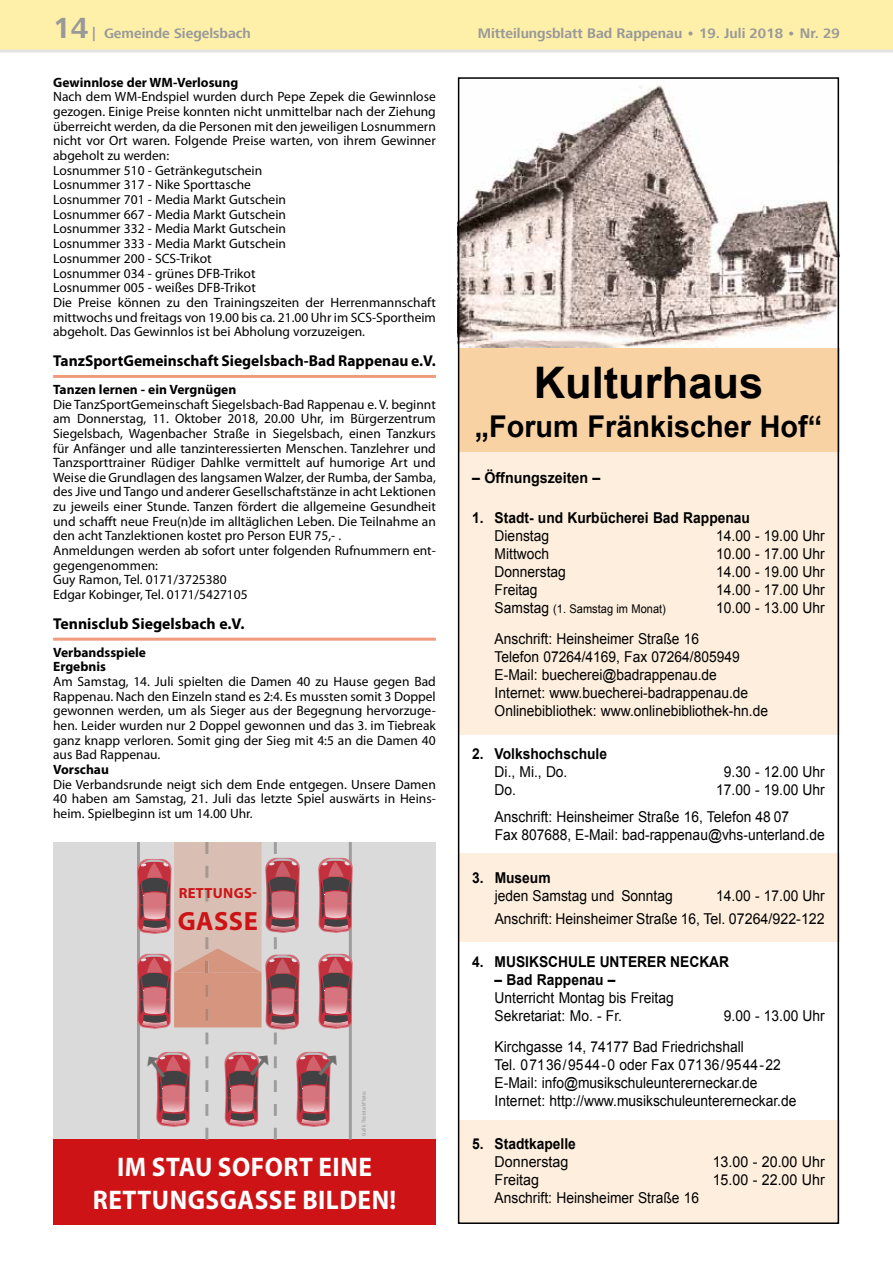
<style>
.page{position:relative;width:893px;height:1263px;background:#fff}
.page>*{position:absolute;margin:0;border:0;box-sizing:border-box;transform-origin:0 0}
.t1{font:700 43.5px "Arial";color:#000}
.t2{font:700 30px "Arial";color:#000;scale:.96 1}
.t3{font:700 27px/32.4px "Myriad Pro";letter-spacing:.02em;color:#fff;text-align:center;scale:.94 1}
.t4{font:700 26.4px "Myriad Pro";letter-spacing:.02em;color:#cd1316}
.t5{font:700 15.75px "Myriad Pro";color:#000}
.t6{font:15px/18px "Arial";color:#000;scale:.92 1}
.t7{font:700 15px "Arial";color:#000;scale:.92 1}
.t8{font:15px "Arial";color:#000;scale:.95 1}
.t9{font:700 15px "Arial";color:#000;scale:.95 1}
.t10{font:700 14.7px "Myriad Pro";letter-spacing:.02em;color:#cd1316}
.t11{font:700 14.25px "Frutiger Next LT";color:#989999}
.t12{font:13.5px/14.7px "Myriad Pro";color:#000}
.t13{font:700 13.5px/14.7px "Myriad Pro";color:#000}
.t14{font:12px "Arial";color:#000;scale:.92 1}
.t15{font:condensed 6px "Myriad Pro";color:#9c9d9d}
.s1{font-size:30px}
.s2{font-size:15px}
</style>
<div class="page">
<div style="left:0;top:0;width:893px;height:51px;background:#fff0a9"></div>
<hr style="left:0;top:50px;width:893px;height:3px;background:#e2e3e3">
<hr style="left:53px;top:375px;width:383px;height:3px;background:#ee9b7e">
<hr style="left:53px;top:638px;width:383px;height:3px;background:#ee9b7e">
<div style="left:53px;top:842px;width:383px;height:383px;background:#dadada"></div>
<div style="left:53px;top:1140px;width:383px;height:85px;background:#cd1316"></div>
<img style="left:461px;top:80px;width:379px;height:269px">
<div style="left:458px;top:1120px;width:382px;height:104px;background:#fdeedd"></div>
<div style="left:458px;top:853px;width:382px;height:88px;background:#fdeedd"></div>
<div style="left:458px;top:452px;width:382px;height:283px;background:#fdeedd"></div>
<div style="left:458px;top:349px;width:382px;height:103px;background:#f9d2a4"></div>
<div style="left:458px;top:77px;width:381px;height:1147px;border:2px solid #000"></div>
<svg style="left:137px;top:842px;width:216px;height:298px"></svg>
<p class="t11" style="left:53px;top:25px;width:199px"><span class="s1">14</span> | Gemeinde Siegelsbach</p>
<p class="t11" style="left:478px;top:25px;width:364px">Mitteilungsblatt Bad Rappenau • 19. Juli 2018 • Nr. 29</p>
<p class="t13" style="left:53px;top:74px;width:187px">Gewinnlose der WM-Verlosung</p>
<p class="t12" style="left:53px;top:89px;width:384px">Nach dem WM-Endspiel wurden durch Pepe Zepek die Gewinnlose gezogen. Einige Preise konnten nicht unmittelbar nach der Ziehung überreicht werden, da die Personen mit den jeweiligen Losnummern nicht vor Ort waren. Folgende Preise warten, von ihrem Gewinner abgeholt zu werden:<br>Losnummer 510 - Getränkegutschein<br>Losnummer 317 - Nike Sporttasche<br>Losnummer 701 - Media Markt Gutschein<br>Losnummer 667 - Media Markt Gutschein<br>Losnummer 332 - Media Markt Gutschein<br>Losnummer 333 - Media Markt Gutschein<br>Losnummer 200 - SCS-Trikot<br>Losnummer 034 - grünes DFB-Trikot<br>Losnummer 005 - weißes DFB-Trikot<br>Die Preise können zu den Trainingszeiten der Herrenmannschaft mittwochs und freitags von 19.00 bis ca. 21.00 Uhr im SCS-Sportheim abgeholt. Das Gewinnlos ist bei Abholung vorzuzeigen.</p>
<p class="t5" style="left:53px;top:351px;width:384px">TanzSportGemeinschaft Siegelsbach-Bad Rappenau e.V.</p>
<p class="t13" style="left:53px;top:382px;width:185px">Tanzen lernen - ein Vergnügen</p>
<p class="t12" style="left:53px;top:396px;width:384px">Die TanzSportGemeinschaft Siegelsbach-Bad Rappenau e. V. beginnt am Donnerstag, 11. Oktober 2018, 20.00 Uhr, im Bürgerzentrum Siegelsbach, Wagenbacher Straße in Siegelsbach, einen Tanzkurs für Anfänger und alle tanzinteressierten Menschen. Tanzlehrer und Tanzsporttrainer Rüdiger Dahlke vermittelt auf humorige Art und Weise die Grundlagen des langsamen Walzer, der Rumba, der Samba, des Jive und Tango und anderer Gesellschaftstänze in acht Lektionen zu jeweils einer Stunde. Tanzen fördert die allgemeine Gesundheit und schafft neue Freu(n)de im alltäglichen Leben. Die Teilnahme an den acht Tanzlektionen kostet pro Person EUR 75,- .<br>Anmeldungen werden ab sofort unter folgenden Rufnummern ent&shy;gegengenommen:<br>Guy Ramon, Tel. 0171/3725380<br>Edgar Kobinger, Tel. 0171/5427105</p>
<p class="t5" style="left:53px;top:614px;width:193px">Tennisclub Siegelsbach e.V.</p>
<p class="t13" style="left:53px;top:644px;width:94px">Verbandsspiele<br>Ergebnis</p>
<p class="t12" style="left:53px;top:674px;width:384px;text-align:justify">Am Samstag, 14. Juli spielten die Damen 40 zu Hause gegen Bad Rappenau. Nach den Einzeln stand es 2:4. Es mussten somit 3 Doppel gewonnen werden, um als Sieger aus der Begegnung hervorzuge&shy;hen. Leider wurden nur 2 Doppel gewonnen und das 3. im Tiebreak ganz knapp verloren. Somit ging der Sieg mit 4:5 an die Damen 40 aus Bad Rappenau.</p>
<p class="t13" style="left:53px;top:761px;width:57px">Vorschau</p>
<p class="t12" style="left:53px;top:777px;width:384px;text-align:justify">Die Verbandsrunde neigt sich dem Ende entgegen. Unsere Damen 40 haben am Samstag, 21. Juli das letzte Spiel auswärts in Heins&shy;heim. Spielbeginn ist um 14.00 Uhr.</p>
<h1 class="t1" style="left:534px;top:353px;width:231px">Kulturhaus</h1>
<h2 class="t2" style="left:475px;top:406px;width:363px">„Forum Fränkischer Hof“</h2>
<p class="t9" style="left:472px;top:467px;width:137px">– Öffnungszeiten –</p>
<p class="t7" style="left:472px;top:508px;width:304px">1. Stadt- und Kurbücherei Bad Rappenau</p>
<p class="t6" style="left:495px;top:527px;width:61px">Dienstag</p>
<p class="t6" style="left:716px;top:527px;width:119px">14.00 - 19.00 Uhr</p>
<p class="t6" style="left:495px;top:545px;width:61px">Mittwoch</p>
<p class="t6" style="left:716px;top:545px;width:119px">10.00 - 17.00 Uhr</p>
<p class="t6" style="left:495px;top:563px;width:79px">Donnerstag</p>
<p class="t6" style="left:716px;top:563px;width:119px">14.00 - 19.00 Uhr</p>
<p class="t6" style="left:495px;top:581px;width:48px">Freitag</p>
<p class="t6" style="left:716px;top:581px;width:119px">14.00 - 17.00 Uhr</p>
<p class="t14" style="left:495px;top:600px;width:188px"><span class="s2">Samstag</span> (1. Samstag im Monat)</p>
<p class="t6" style="left:716px;top:599px;width:119px">10.00 - 13.00 Uhr</p>
<p class="t6" style="left:495px;top:629px;width:299px">Anschrift: Heinsheimer Straße 16<br>Telefon 07264/4169, Fax 07264/805949<br>E-Mail: buecherei@badrappenau.de Internet: www.buecherei-badrappenau.de Onlinebibliothek: www.onlinebibliothek-hn.de</p>
<p class="t7" style="left:472px;top:744px;width:148px">2. Volkshochschule</p>
<p class="t6" style="left:495px;top:763px;width:81px">Di., Mi., Do.</p>
<p class="t6" style="left:724px;top:763px;width:111px">9.30 - 12.00 Uhr</p>
<p class="t6" style="left:495px;top:781px;width:25px">Do.</p>
<p class="t6" style="left:495px;top:777px;width:360px;line-height:26.5px;text-indent:222px">17.00 - 19.00 Uhr<br>Anschrift: Heinsheimer Straße 16, Telefon 48 07</p>
<p class="t6" style="left:495px;top:825px;width:360px">Fax 807688, E-Mail: bad-rappenau@vhs-unterland.de</p>
<p class="t7" style="left:472px;top:868px;width:87px">3. Museum</p>
<p class="t6" style="left:495px;top:887px;width:195px">jeden Samstag und Sonntag</p>
<p class="t10" style="left:179px;top:884px;width:80px">RETTUNGS-</p>
<h3 class="t4" style="left:178px;top:904px;width:82px">GASSE</h3>
<p class="t6" style="left:495px;top:885px;width:360px;line-height:22.2px;text-align:right">14.00 - 17.00 Uhr<br>Anschrift: Heinsheimer Straße 16, Tel. 07264/922-122</p>
<p class="t7" style="left:472px;top:952px;width:281px">4. MUSIKSCHULE UNTERER NECKAR</p>
<p class="t7" style="left:495px;top:970px;width:133px">– Bad Rappenau –</p>
<p class="t6" style="left:495px;top:989px;width:196px">Unterricht Montag bis Freitag<br>Sekretariat: Mo. - Fr.</p>
<p class="t6" style="left:495px;top:1000px;width:360px;line-height:30.8px;text-indent:229px">9.00 - 13.00 Uhr<br>Kirchgasse 14, 74177 Bad Friedrichshall</p>
<p class="t6" style="left:495px;top:1055px;width:330px">Tel. 07136/9544-0 oder Fax 07136/9544-22<br>E-Mail: info@musikschuleuntererneckar.de<br>Internet: http://www.musikschuleuntererneckar.de</p>
<p class="t7" style="left:472px;top:1134px;width:114px">5. Stadtkapelle</p>
<p class="t8" style="left:495px;top:1152px;width:79px">Donnerstag</p>
<p class="t8" style="left:713px;top:1152px;width:119px">13.00 - 20.00 Uhr</p>
<p class="t8" style="left:495px;top:1170px;width:48px">Freitag</p>
<p class="t8" style="left:713px;top:1170px;width:119px">15.00 - 22.00 Uhr</p>
<p class="t6" style="left:495px;top:1189px;width:224px">Anschrift: Heinsheimer Straße 16</p>
<p class="t15" style="left:360px;top:1136px;width:46px;rotate:-90deg">Grafik: ThinkstockPhotos</p>
<h3 class="t3" style="left:93px;top:1150px;width:324px">IM STAU SOFORT EINE<br>RETTUNGSGASSE BILDEN!</h3>
</div>
